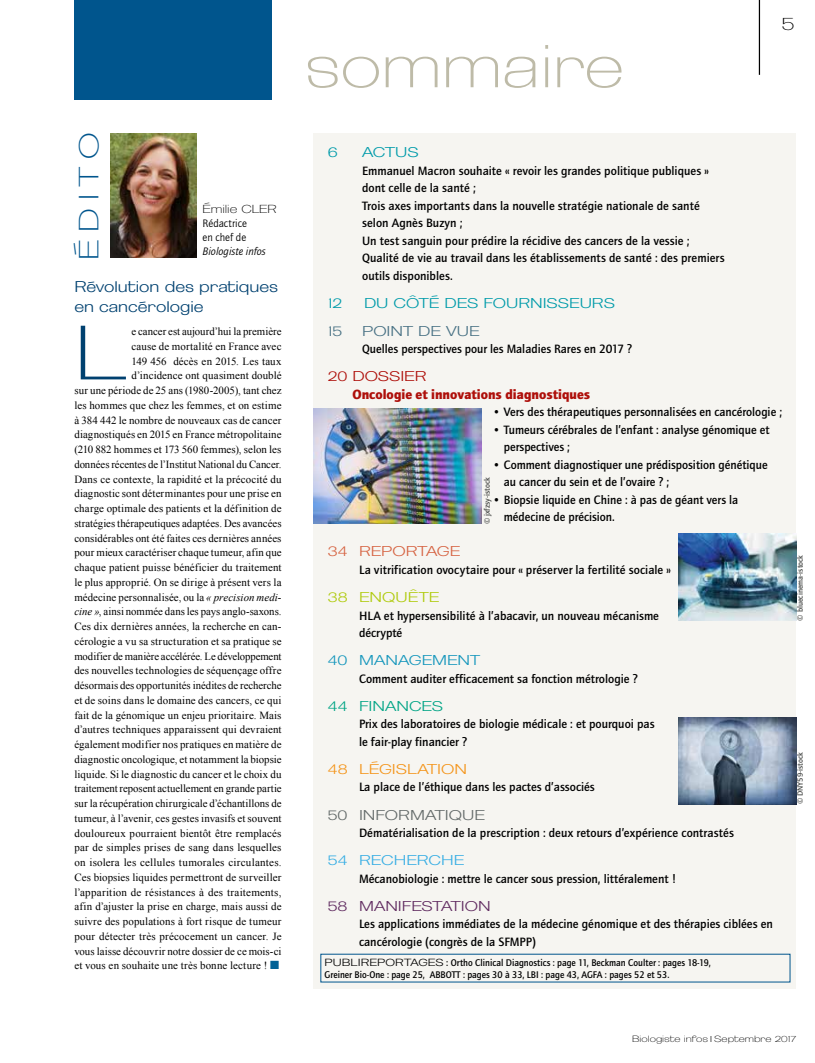
<style>
.page{position:relative;width:815px;height:1063px;background:#fff}
.page>*{position:absolute;margin:0;border:0;box-sizing:border-box;transform-origin:0 0}
.t1{font:300 74px "Courreges";color:#004170}
.t2{font:300 58.12px "Courreges";color:#bebba8}
.t3{font:300 26.88px "Courreges";color:#00558d}
.t4{font:300 17.5px "Courreges";color:#000}
.t5{font:500 15px/20px "Courreges";color:#004170;scale:.95 1}
.t6{font:900 13.75px "Quay Sans";color:#ae0f0a}
.t7{font:500 13.75px "Courreges";letter-spacing:-.005em;color:#009baa}
.t8{font:500 13.75px "Courreges";letter-spacing:-.005em;color:#602b60}
.t9{font:500 13.75px "Courreges";color:#636a69}
.t10{font:500 13.75px "Courreges";color:#f4951b}
.t11{font:500 13.75px "Courreges";color:#487184}
.t12{font:500 13.75px "Courreges";letter-spacing:.005em;color:#1496bc}
.t13{font:500 13.75px "Courreges";letter-spacing:-.01em;color:#d66443}
.t14{font:500 13.75px "Courreges";letter-spacing:-.005em;color:#38aee4}
.t15{font:500 13.75px "Courreges";color:#00a485}
.t16{font:500 13.75px "Courreges";letter-spacing:-.005em;color:#ae0f0a}
.t17{font:500 13.75px "Courreges";color:#afca0b}
.t18{font:500 12.5px/17.5px "Quay Sans";color:#000}
.t19{font:11.25px/13.8px "Quay Sans";letter-spacing:.005em;color:#000}
.t20{font:italic 11.25px "Quay Sans";color:#000}
.t21{font:300 11.25px "Courreges";color:#000}
.t22{font:11px/14.8px "Times New Roman";letter-spacing:.01em;color:#000;text-align:right}
.t23{font:500 10px/12.5px "Quay Sans";color:#000}
.t24{font:300 8.75px "Courreges";color:#000}
.t25{font:500 8px "Quay Sans";color:#444644}
.s1{font-style:italic}
.s2{color:#006196}
.s3{font-family:"Courreges"}
</style>
<div class="page">
<hr style="left:759px;top:0;width:1px;height:75px;background:#000">
<div style="left:74px;top:0;width:198px;height:99px;background:#00558d"></div>
<div style="left:314px;top:133px;width:482px;height:856px;background:#f6f5f1"></div>
<img style="left:314px;top:409px;width:168px;height:114px">
<img style="left:111px;top:133px;width:85px;height:124px">
<img style="left:678px;top:718px;width:118px;height:86px">
<img style="left:678px;top:533px;width:118px;height:87px">
<h3 class="t3" style="left:74px;top:260px;width:128px;rotate:-90deg">ÉDITO</h3>
<p class="t21" style="left:202px;top:203px;width:76px">Émilie CLER</p>
<p class="t19" style="left:202px;top:217px;width:46px">Rédactrice en chef de</p>
<p class="t20" style="left:202px;top:245px;width:65px">Biologiste infos</p>
<h3 class="t5" style="left:74px;top:276px;width:216px">Révolution des pratiques en cancérologie</h3>
<h1 class="t1" style="left:74px;top:311px;width:52px">L</h1>
<p class="t22" style="left:74px;top:324px;width:209px">e cancer est aujourd’hui la première<br>cause de mortalité en France avec<br>149 456 décès en 2015. Les taux<br>d’incidence ont quasiment doublé<br>sur une période de 25 ans (1980-2005), tant chez les hommes que chez les femmes, et on estime à 384 442 le nombre de nouveaux cas de cancer diagnostiqués en 2015 en France métropolitaine (210 882 hommes et 173 560 femmes), selon les données récentes de l’Institut National du Cancer.<br>Dans ce contexte, la rapidité et la précocité du diagnostic sont déterminantes pour une prise en charge optimale des patients et la définition de stratégies thérapeutiques adaptées. Des avancées considérables ont été faites ces dernières années pour mieux caractériser chaque tumeur, afin que chaque patient puisse bénéficier du traitement le plus approprié. On se dirige à présent vers la médecine personnalisée, ou la <span class="s1">« precision medi&shy;cine »</span>, ainsi nommée dans les pays anglo-saxons.<br>Ces dix dernières années, la recherche en can&shy;cérologie a vu sa structuration et sa pratique se modifier de manière accélérée. Le développement des nouvelles technologies de séquençage offre désormais des opportunités inédites de recherche et de soins dans le domaine des cancers, ce qui fait de la génomique un enjeu prioritaire. Mais d’autres techniques apparaissent qui devraient également modifier nos pratiques en matière de diagnostic oncologique, et notamment la biopsie liquide. Si le diagnostic du cancer et le choix du traitement reposent actuellement en grande partie sur la récupération chirurgicale d’échantillons de tumeur, à l’avenir, ces gestes invasifs et souvent douloureux pourraient bientôt être remplacés par de simples prises de sang dans lesquelles on isolera les cellules tumorales circulantes.<br>Ces biopsies liquides permettront de surveiller l’apparition de résistances à des traitements, afin d’ajuster la prise en charge, mais aussi de suivre des populations à fort risque de tumeur pour détecter très précocement un cancer. Je vous laisse découvrir notre dossier de ce mois-ci et vous en souhaite une très bonne lecture ! <span class="s2">■</span></p>
<h2 class="t2" style="left:304px;top:34px;width:322px">sommaire</h2>
<h3 class="t4" style="left:782px;top:14px;width:14px">5</h3>
<p class="t7" style="left:328px;top:144px;width:11px">6</p>
<p class="t7" style="left:362px;top:144px;width:58px">ACTUS</p>
<p class="t18" style="left:362px;top:162px;width:364px">Emmanuel Macron souhaite « revoir les grandes politique publiques » dont celle de la santé ;<br>Trois axes importants dans la nouvelle stratégie nationale de santé selon Agnès Buzyn ;<br>Un test sanguin pour prédire la récidive des cancers de la vessie ; Qualité de vie au travail dans les établissements de santé : des premiers outils disponibles.</p>
<p class="t7" style="left:328px;top:295px;width:16px">12</p>
<p class="t7" style="left:364px;top:295px;width:252px">DU CÔTÉ DES FOURNISSEURS</p>
<p class="t11" style="left:328px;top:323px;width:16px">15</p>
<p class="t11" style="left:362px;top:323px;width:119px">POINT DE VUE</p>
<p class="t18" style="left:362px;top:341px;width:272px">Quelles perspectives pour les Maladies Rares en 2017 ?</p>
<p class="t16" style="left:328px;top:369px;width:100px">20 DOSSIER</p>
<p class="t6" style="left:352px;top:386px;width:239px">Oncologie et innovations diagnostiques</p>
<p class="t18" style="left:493px;top:404px;width:291px">• Vers des thérapeutiques personnalisées en cancérologie ;</p>
<p class="t18" style="left:504px;top:421px;width:267px;text-indent:-11px">• Tumeurs cérébrales de l’enfant : analyse génomique et perspectives ;</p>
<p class="t18" style="left:504px;top:456px;width:265px;text-indent:-11px">• Comment diagnostiquer une prédisposition génétique au cancer du sein et de l’ovaire ? ;</p>
<p class="t18" style="left:504px;top:491px;width:236px;text-indent:-11px">• Biopsie liquide en Chine : à pas de géant vers la médecine de précision.</p>
<p class="t13" style="left:328px;top:544px;width:134px">34 REPORTAGE</p>
<p class="t18" style="left:359px;top:561px;width:313px">La vitrification ovocytaire pour « préserver la fertilité sociale »</p>
<p class="t17" style="left:328px;top:589px;width:113px">38 ENQUÊTE</p>
<p class="t18" style="left:359px;top:607px;width:302px">HLA et hypersensibilité à l’abacavir, un nouveau mécanisme décrypté</p>
<p class="t12" style="left:328px;top:653px;width:154px">40 MANAGEMENT</p>
<p class="t18" style="left:359px;top:670px;width:280px">Comment auditer efficacement sa fonction métrologie ?</p>
<p class="t15" style="left:328px;top:698px;width:117px">44 FINANCES</p>
<p class="t18" style="left:359px;top:716px;width:297px">Prix des laboratoires de biologie médicale : et pourquoi pas le fair-play financier ?</p>
<p class="t10" style="left:328px;top:761px;width:141px">48 LÉGISLATION</p>
<p class="t18" style="left:359px;top:779px;width:237px">La place de l’éthique dans les pactes d’associés</p>
<p class="t9" style="left:328px;top:807px;width:159px">50 INFORMATIQUE</p>
<p class="t18" style="left:359px;top:824px;width:376px">Dématérialisation de la prescription : deux retours d’expérience contrastés</p>
<p class="t14" style="left:328px;top:853px;width:138px">54 RECHERCHE</p>
<p class="t18" style="left:359px;top:870px;width:319px">Mécanobiologie : mettre le cancer sous pression, littéralement !</p>
<p class="t8" style="left:328px;top:898px;width:164px">58 MANIFESTATION</p>
<p class="t18" style="left:359px;top:916px;width:415px">Les applications immédiates de la médecine génomique et des thérapies ciblées en cancérologie (congrès de la SFMPP)</p>
<p class="t23" style="left:325px;top:956px;width:388px"><span class="s3">PUBLIREPORTAGES</span> : Ortho Clinical Diagnostics : page 11, Beckman Coulter : pages 18-19,<br>Greiner Bio-One : page 25, ABBOTT : pages 30 à 33, LBI : page 43, AGFA : pages 52 et 53.</p>
<p class="t25" style="left:483px;top:524px;width:49px;rotate:-90deg">© jxfzsy-istock</p>
<p class="t25" style="left:796px;top:621px;width:68px;rotate:-90deg">© bluecinema-istock</p>
<p class="t25" style="left:796px;top:804px;width:54px;rotate:-90deg">© DNY59-istock</p>
<p class="t24" style="left:632px;top:1034px;width:166px">Biologiste infos ❘ Septembre 2017</p>
</div>
